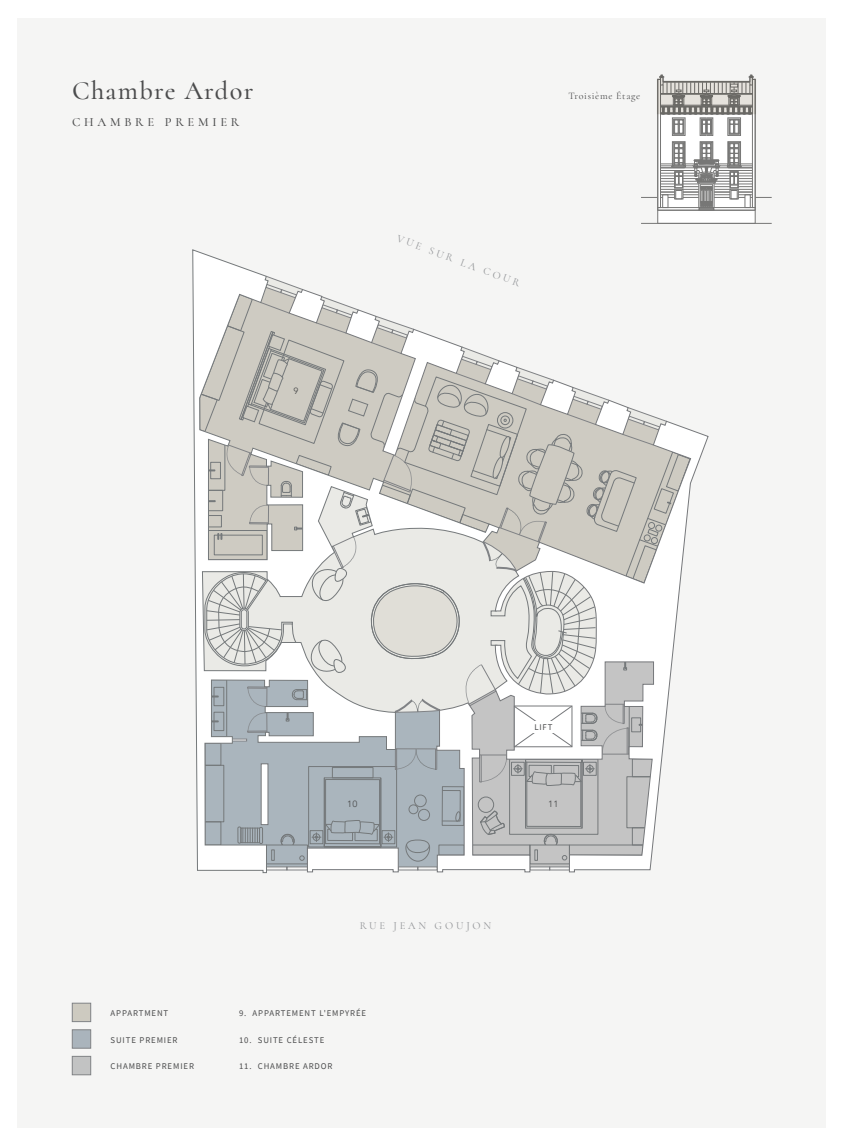
<style>
.page{position:relative;width:844px;height:1145px;background:#fff}
.page>*{position:absolute;margin:0;border:0;box-sizing:border-box;transform-origin:0 0}
.HV_SUB_CHAPTER_TITLE{font:500 26.25px "Cormorant";letter-spacing:.05em;color:#4b4c4d}
.HV_SUB_CHAPTER_TITLE-2{font:500 12.5px "Cormorant";letter-spacing:.3em;color:#4b4c4d}
.HV_CHAPTER{font:10.62px "Cormorant";letter-spacing:.27em;color:#939598}
.HV_TABLE_TITLE{font:10px "Cormorant";letter-spacing:.07em;color:#4b4c4d}
.t1{font:9px "Avenir";color:#4b4c4d}
.HV_TABLE_BODY{font:8.75px "Source Sans Pro";letter-spacing:.1em;color:#4b4c4d}
</style>
<div class="page">
<div style="left:18px;top:18px;width:808px;height:1109px;background:#f5f5f4"></div>
<div style="left:72px;top:1003px;width:19px;height:18px;background:#cdcac0;border:1px solid #808285"></div>
<div style="left:72px;top:1029px;width:19px;height:19px;background:#aab4bc;border:1px solid #808285"></div>
<div style="left:72px;top:1056px;width:19px;height:18px;background:#c2c3c3;border:1px solid #808285"></div>
<svg style="left:641px;top:75px;width:130px;height:149px"></svg>
<svg style="left:690px;top:429px;width:18px;height:62px"></svg>
<svg style="left:192px;top:249px;width:251px;height:624px"></svg>
<svg style="left:199px;top:276px;width:491px;height:596px"></svg>
<div style="left:529px;top:720px;width:28px;height:12px;background:#fff"></div>
<p class="HV_SUB_CHAPTER_TITLE" style="left:72px;top:74px;width:183px">Chambre Ardor</p>
<p class="HV_SUB_CHAPTER_TITLE-2" style="left:72px;top:114px;width:169px">CHAMBRE PREMIER</p>
<p class="t1" style="left:293px;top:385px;width:7px">9</p>
<p class="HV_TABLE_TITLE" style="left:568px;top:90px;width:73px">Troisième Étage</p>
<p class="HV_CHAPTER" style="left:399px;top:231px;width:132px;rotate:21deg">VUE SUR LA COUR</p>
<p class="HV_TABLE_BODY" style="left:534px;top:721px;width:20px">LIFT</p>
<p class="t1" style="left:347px;top:798px;width:12px">10</p>
<p class="t1" style="left:548px;top:798px;width:12px">11</p>
<p class="HV_TABLE_BODY" style="left:110px;top:1007px;width:59px">APPARTMENT</p>
<p class="HV_TABLE_BODY" style="left:110px;top:1034px;width:68px">SUITE PREMIER</p>
<p class="HV_TABLE_BODY" style="left:110px;top:1060px;width:85px">CHAMBRE PREMIER</p>
<p class="HV_CHAPTER" style="left:359px;top:919px;width:133px">RUE JEAN GOUJON</p>
<p class="HV_TABLE_BODY" style="left:239px;top:1007px;width:129px">9. APPARTEMENT L'EMPYRÉE</p>
<p class="HV_TABLE_BODY" style="left:239px;top:1034px;width:87px">10. SUITE CÉLESTE</p>
<p class="HV_TABLE_BODY" style="left:239px;top:1060px;width:95px">11. CHAMBRE ARDOR</p>
</div>
